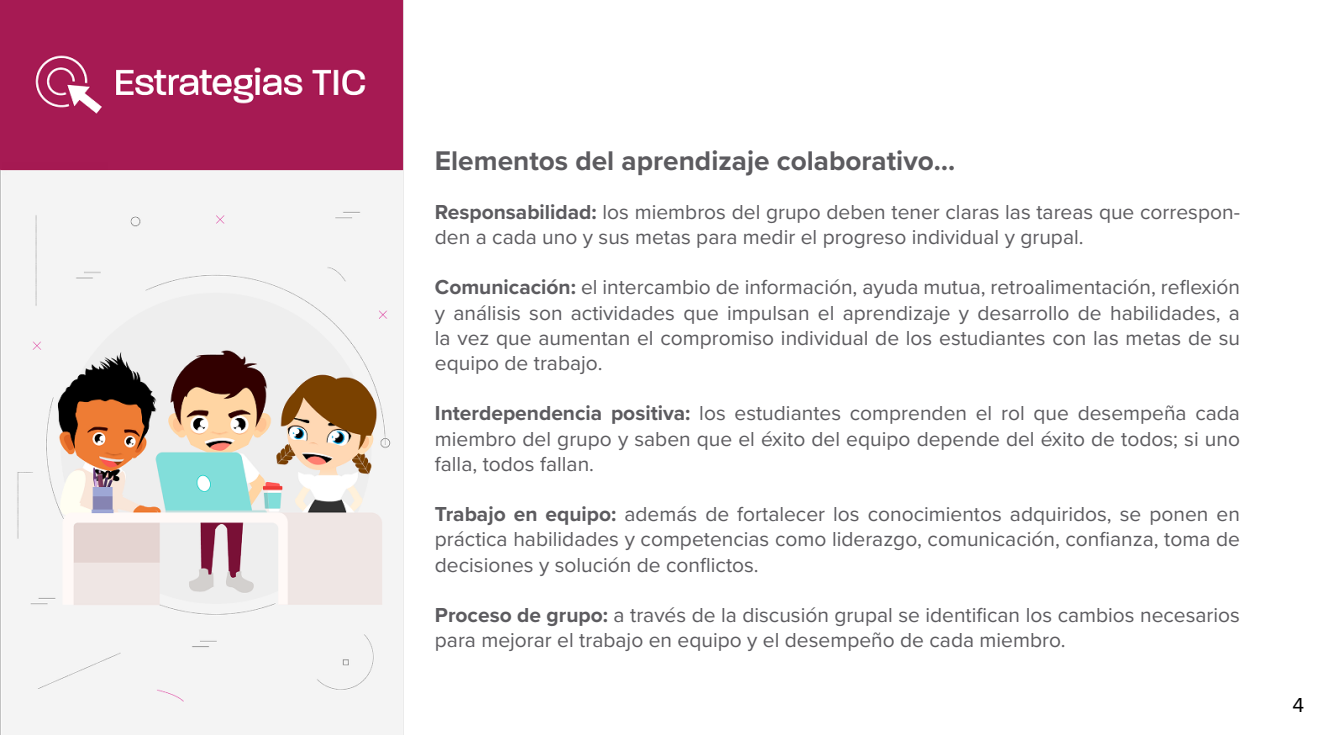
<style>
.page{position:relative;width:1330px;height:735px;background:#fff}
.page>*{position:absolute;margin:0;border:0;box-sizing:border-box;transform-origin:0 0}
.t1{font:700 28px "Proxima Nova";color:#5c5b5f}
.t2{font:21px/25.2px "Proxima Nova";color:#5c5b5f;text-align:justify}
.t3{font:21px "Proxima Nova";color:#000}
.s1{font-weight:700}
</style>
<div class="page">
<img style="left:0;top:0;width:404px;height:735px">
<h1 class="t1" style="left:435px;top:140px;width:522px">Elementos del aprendizaje colaborativo…</h1>
<p class="t2" style="left:435px;top:198px;width:807px"><span class="s1">Responsabilidad:</span> los miembros del grupo deben tener claras las tareas que correspon&shy;den a cada uno y sus metas para medir el progreso individual y grupal.</p>
<p class="t2" style="left:435px;top:274px;width:807px"><span class="s1">Comunicación:</span> el intercambio de información, ayuda mutua, retroalimentación, reflexión y análisis son actividades que impulsan el aprendizaje y desarrollo de habilidades, a la vez que aumentan el compromiso individual de los estudiantes con las metas de su equipo de trabajo.</p>
<p class="t2" style="left:435px;top:400px;width:807px"><span class="s1">Interdependencia positiva:</span> los estudiantes comprenden el rol que desempeña cada miembro del grupo y saben que el éxito del equipo depende del éxito de todos; si uno falla, todos fallan.</p>
<p class="t2" style="left:435px;top:501px;width:807px"><span class="s1">Trabajo en equipo:</span> además de fortalecer los conocimientos adquiridos, se ponen en práctica habilidades y competencias como liderazgo, comunicación, confianza, toma de decisiones y solución de conflictos.</p>
<p class="t2" style="left:435px;top:601px;width:807px"><span class="s1">Proceso de grupo:</span> a través de la discusión grupal se identifican los cambios necesarios para mejorar el trabajo en equipo y el desempeño de cada miembro.</p>
<p class="t3" style="left:1293px;top:689px;width:13px">4</p>
</div>
